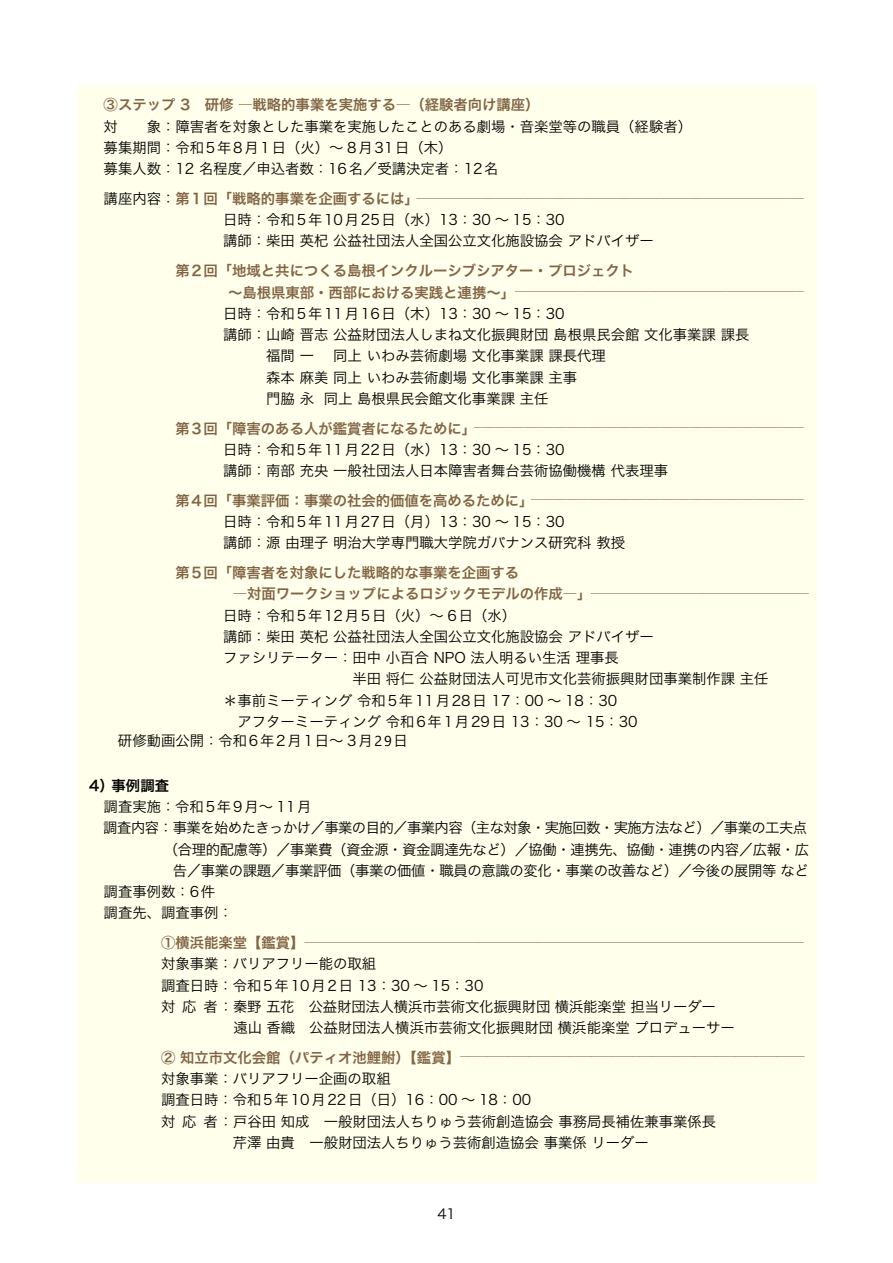
<style>
.page{position:relative;width:893px;height:1263px;background:#fff}
.page>*{position:absolute;margin:0;border:0;box-sizing:border-box;transform-origin:0 0}
.t1{font:14.4px/21.3px "Hira Kaku Std N W3";color:#000}
.t2{font:14.4px "Hira Kaku Std N W1";color:#826446}
.t3{font:14.4px/21.3px "Hira Kaku Std N W6";color:#826446}
.t4{font:14.4px "Hira Kaku Std N W3";letter-spacing:-.02em;color:#000}
.t5{font:14.4px "Hira Kaku Std N W3";letter-spacing:-.04em;color:#000}
.t6{font:14.4px "Hira Kaku Std N W3";letter-spacing:.125em;color:#000}
.t7{font:14.4px "Hira Kaku Std N W3";letter-spacing:.06em;color:#000}
.t8{font:14.4px "Hira Kaku Std N W6";color:#000}
.t9{font:13.8px "Hira Kaku Std N W3";color:#000}
.s1{font-family:"Hira Kaku Std N W3";color:#000}
.s2{font-family:"Hira Kaku Std N W3"}
.s3{font-family:"Yu Gothic UI"}
</style>
<div class="page">
<div style="left:77px;top:85px;width:739px;height:1097px;background:#ffffeb"></div>
<p class="t3" style="left:104px;top:95px;width:437px">③ステップ 3　研修 ―戦略的事業を実施する―（経験者向け講座）</p>
<p class="t1" style="left:104px;top:115px;width:590px">対　　象：障害者を対象とした事業を実施したことのある劇場・音楽堂等の職員（経験者）募集期間：令和5年8月1日（火）～ 8月31日（木）<br>募集人数：12 名程度／申込者数：16名／受講決定者：12名</p>
<p class="t3" style="left:104px;top:188px;width:317px"><span class="s1">講座内容：</span>第1回「戦略的事業を企画するには」</p>
<p class="t2" style="left:416px;top:180px;width:389px">______________________________________________________</p>
<p class="t1" style="left:223px;top:209px;width:432px">日時：令和5年10月25日（水）13：30 ～ 15：30<br>講師：柴田 英杞 公益社団法人全国公立文化施設協会 アドバイザー</p>
<p class="t3" style="left:228px;top:261px;width:408px;text-indent:-53px">第2回「地域と共につくる島根インクルーシブシアター・プロジェクト～島根県東部・西部における実践と連携～」</p>
<p class="t2" style="left:515px;top:274px;width:290px">_________________________________________</p>
<p class="t1" style="left:223px;top:302px;width:343px">日時：令和5年11月16日（木）13：30 ～ 15：30</p>
<p class="t1" style="left:223px;top:324px;width:571px">講師：山崎 晋志 公益財団法人しまね文化振興財団 島根県民会館 文化事業課 課長　　　</p>
<p class="t1" style="left:266px;top:345px;width:341px">福間 一　 同上 いわみ芸術劇場 文化事業課 課長代理</p>
<p class="t1" style="left:266px;top:366px;width:312px">森本 麻美 同上 いわみ芸術劇場 文化事業課 主事</p>
<p class="t1" style="left:266px;top:387px;width:284px">門脇 永 同上 島根県民会館文化事業課 主任</p>
<p class="t3" style="left:175px;top:418px;width:302px">第3回「障害のある人が鑑賞者になるために」</p>
<p class="t2" style="left:474px;top:410px;width:332px">______________________________________________</p>
<p class="t1" style="left:223px;top:439px;width:446px">日時：令和5年11月22日（水）13：30 ～ 15：30<br>講師：南部 充央 一般社団法人日本障害者舞台芸術協働機構 代表理事</p>
<p class="t3" style="left:175px;top:490px;width:360px">第4回「事業評価：事業の社会的価値を高めるために」</p>
<p class="t2" style="left:531px;top:482px;width:274px">______________________________________</p>
<p class="t1" style="left:223px;top:511px;width:403px">日時：令和5年11月27日（月）13：30 ～ 15：30<br>講師：源 由理子 明治大学専門職大学院ガバナンス研究科 教授</p>
<p class="t3" style="left:233px;top:562px;width:360px;text-indent:-57px">第5回「障害者を対象にした戦略的な事業を企画する<br><span class="s2">―</span>対面ワークショップによるロジックモデルの作成<span class="s2">―</span>」</p>
<p class="t2" style="left:591px;top:576px;width:220px">_______________________________</p>
<p class="t6" style="left:223px;top:604px;width:294px">日時：令和5年12月5日（火）～ 6日（水）</p>
<p class="t1" style="left:223px;top:626px;width:432px">講師：柴田 英杞 公益社団法人全国公立文化施設協会 アドバイザー</p>
<p class="t1" style="left:223px;top:647px;width:397px">ファシリテーター：田中 小百合 NPO 法人明るい生活 理事長</p>
<p class="t1" style="left:352px;top:668px;width:418px">半田 将仁 公益財団法人可児市文化芸術振興財団事業制作課 主任</p>
<p class="t1" style="left:223px;top:689px;width:396px">＊事前ミーティング 令和5年11月28日 17：00 ～ 18：30</p>
<p class="t1" style="left:238px;top:710px;width:416px">アフターミーティング 令和6年1月29日 13：30 ～ 15：30　</p>
<p class="t6" style="left:118px;top:730px;width:291px">研修動画公開：令和6年2月1日～ 3月<span class="s3">29</span>日</p>
<p class="t8" style="left:89px;top:774px;width:81px">4）事例調査</p>
<p class="t7" style="left:89px;top:796px;width:224px">　調査実施：令和5年9月〜 11月</p>
<p class="t5" style="left:89px;top:817px;width:719px">　調査内容：事業を始めたきっかけ／事業の目的／事業内容（主な対象・実施回数・実施方法など）／事業の工夫点</p>
<p class="t4" style="left:164px;top:838px;width:647px">（合理的配慮等）／事業費（資金源・資金調達先など）／協働・連携先、協働・連携の内容／広報・広</p>
<p class="t4" style="left:173px;top:859px;width:638px">告／事業の課題／事業評価（事業の価値・職員の意識の変化・事業の改善など）／今後の展開等 など</p>
<p class="t1" style="left:89px;top:881px;width:128px">　調査事例数：6件</p>
<p class="t1" style="left:89px;top:902px;width:145px">　調査先、調査事例：</p>
<p class="t3" style="left:161px;top:932px;width:145px">①横浜能楽堂【鑑賞】</p>
<p class="t2" style="left:305px;top:924px;width:501px">_______________________________________________________________________</p>
<p class="t1" style="left:161px;top:953px;width:217px">対象事業：バリアフリー能の取組</p>
<p class="t1" style="left:161px;top:974px;width:324px">調査日時：令和5年10月2日 13：30 ～ 15：30</p>
<p class="t1" style="left:161px;top:996px;width:556px">対 応 者：秦野 五花　公益財団法人横浜市芸術文化振興財団 横浜能楽堂 担当リーダー</p>
<p class="t1" style="left:217px;top:1017px;width:519px">　遠山 香織　公益財団法人横浜市芸術文化振興財団 横浜能楽堂 プロデューサー</p>
<p class="t3" style="left:161px;top:1047px;width:300px">② 知立市文化会館（パティオ池鯉鮒）【鑑賞】</p>
<p class="t2" style="left:460px;top:1039px;width:346px">__________________________________________________</p>
<p class="t1" style="left:161px;top:1068px;width:231px">対象事業：バリアフリー企画の取組</p>
<p class="t1" style="left:161px;top:1089px;width:372px">調査日時：令和5年10月22日（日）16：00 ～ 18：00</p>
<p class="t1" style="left:161px;top:1110px;width:557px">対 応 者：戸谷田 知成　一般財団法人ちりゅう芸術創造協会 事務局長補佐兼事業係長</p>
<p class="t1" style="left:233px;top:1132px;width:418px">芹澤 由貴　一般財団法人ちりゅう芸術創造協会 事業係 リーダー</p>
<p class="t9" style="left:437px;top:1203px;width:20px">41</p>
</div>
